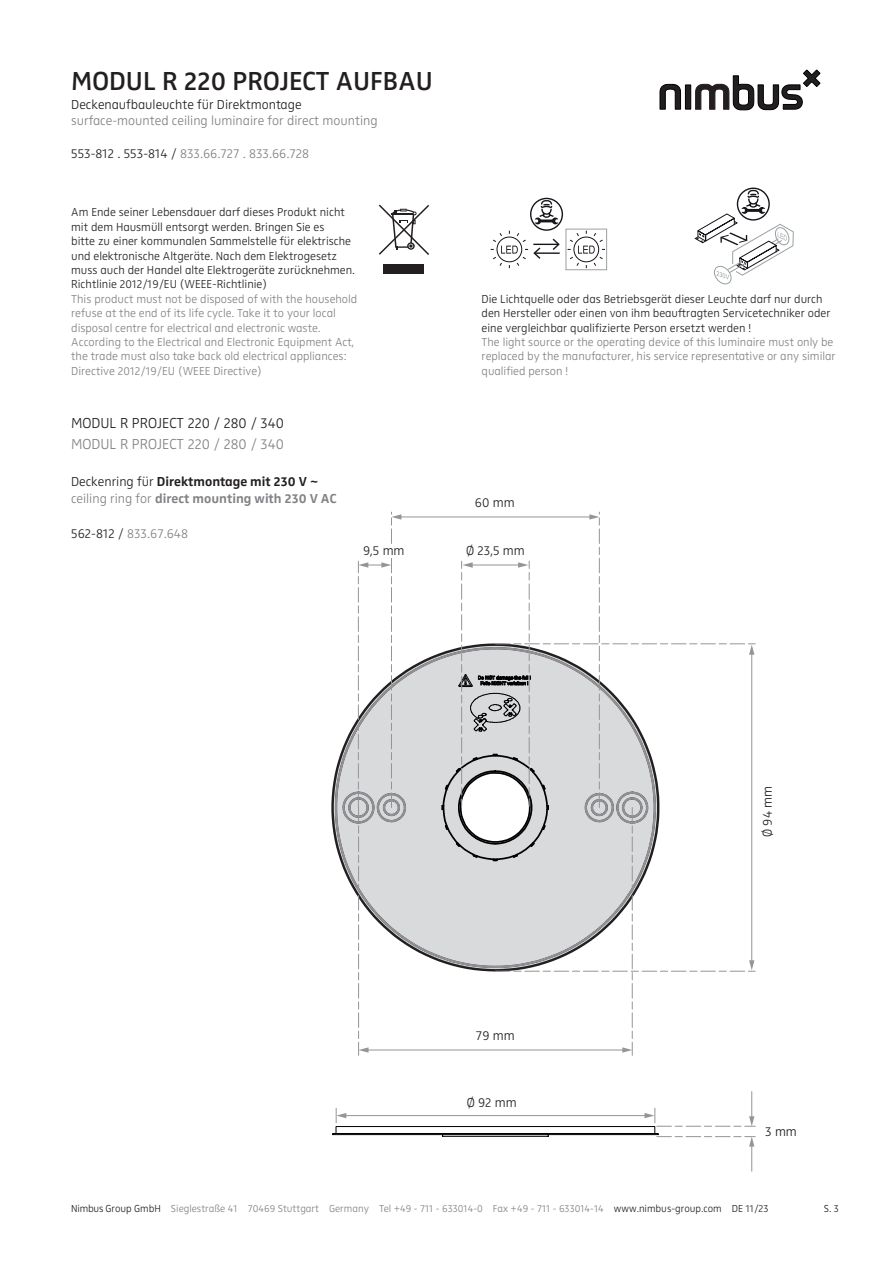
<style>
.page{position:relative;width:893px;height:1263px;background:#fff}
.page>*{position:absolute;margin:0;border:0;box-sizing:border-box;transform-origin:0 0}
.t1{font:27px "Zwo Semi Bold LF Plain Alt";color:#231f20}
.t2{font:15px "Zwo Light LF Plain Alt";color:#231f20}
.t3{font:15px "Zwo Light LF Plain Alt";color:#808285}
.t4{font:13.5px "Zwo Light LF Plain Alt";color:#808285}
.t5{font:13.5px/16.2px "Zwo Bold LF Plain Alt";color:#808285}
.t6{font:13.5px "Zwo Light LF Plain Alt";color:#231f20}
.t7{font:12px/14.4px "Zwo Light LF Plain Alt";color:#231f20}
.t8{font:12px/14.4px "Zwo Light LF Plain Alt";color:#808285}
.t9{font:10.5px "Zwo Light LF Plain Alt";color:#808285}
.t10{font:10.5px "Zwo Light LF Plain Alt";color:#231f20}
.s1{color:#231f20}
.s2{font-family:"Zwo Light LF Plain Alt";color:#231f20}
.s3{font-family:"Zwo Light LF Plain Alt"}
</style>
<div class="page">
<svg style="left:660px;top:70px;width:160px;height:40px"></svg>
<svg style="left:531px;top:198px;width:31px;height:32px"></svg>
<div style="left:530px;top:198px;width:33px;height:33px;border:1px solid #17141a;border-radius:50%"></div>
<svg style="left:535px;top:199px;width:23px;height:25px"></svg>
<div style="left:565px;top:229px;width:42px;height:41px;border:1px solid #9aa0a3"></div>
<svg style="left:567px;top:230px;width:39px;height:39px"></svg>
<svg style="left:490px;top:230px;width:70px;height:39px"></svg>
<div style="left:384px;top:265px;width:40px;height:9px;background:#231f20"></div>
<svg style="left:379px;top:205px;width:50px;height:50px"></svg>
<div style="left:737px;top:188px;width:33px;height:33px;border:1px solid #17141a;border-radius:50%"></div>
<svg style="left:694px;top:189px;width:100px;height:96px"></svg>
<svg style="left:331px;top:646px;width:110px;height:317px"></svg>
<hr style="left:400px;top:516px;width:191px;height:1px;background:#939598">
<hr style="left:367px;top:1049px;width:257px;height:1px;background:#939598">
<svg style="left:358px;top:512px;width:43px;height:543px"></svg>
<svg style="left:332px;top:1091px;width:423px;height:80px"></svg>
<svg style="left:441px;top:512px;width:314px;height:543px"></svg>
<div style="left:363px;top:545px;width:44px;height:13px;background:#fff"></div>
<h1 class="t1" style="left:71px;top:65px;width:363px">MODUL R 220 PROJECT AUFBAU</h1>
<p class="t6" style="left:71px;top:97px;width:232px">Deckenaufbauleuchte für Direktmontage</p>
<p class="t4" style="left:71px;top:113px;width:308px">surface-mounted ceiling luminaire for direct mounting</p>
<p class="t4" style="left:71px;top:145px;width:239px"><span class="s1">553-812 . 553-814 /</span> 833.66.727 . 833.66.728</p>
<p class="t7" style="left:71px;top:205px;width:285px">Am Ende seiner Lebensdauer darf dieses Produkt nicht mit dem Hausmüll entsorgt werden. Bringen Sie es<br>bitte zu einer kommunalen Sammelstelle für elektrische und elektronische Altgeräte. Nach dem Elektrogesetz muss auch der Handel alte Elektrogeräte zurücknehmen.<br>Richtlinie 2012/19/EU (WEEE-Richtlinie)</p>
<p class="t8" style="left:71px;top:292px;width:288px">This product must not be disposed of with the household refuse at the end of its life cycle. Take it to your local disposal centre for electrical and electronic waste.<br>According to the Electrical and Electronic Equipment Act, the trade must also take back old electrical appliances:<br>Directive 2012/19/EU (WEEE Directive)</p>
<p class="t7" style="left:482px;top:291px;width:350px">Die Lichtquelle oder das Betriebsgerät dieser Leuchte darf nur durch den Hersteller oder einen von ihm beauftragten Servicetechniker oder eine vergleichbar qualifizierte Person ersetzt werden !</p>
<p class="t8" style="left:482px;top:335px;width:356px">The light source or the operating device of this luminaire must only be replaced by the manufacturer, his service representative or any similar qualified person !</p>
<p class="t2" style="left:71px;top:414px;width:215px">MODUL R PROJECT 220 / 280 / 340</p>
<p class="t3" style="left:71px;top:435px;width:215px">MODUL R PROJECT 220 / 280 / 340</p>
<p class="t5" style="left:71px;top:474px;width:267px"><span class="s2">Deckenring für</span> <span class="s1">Direktmontage mit 230 V ~ </span><span class="s3">ceiling ring for</span> direct mounting with 230 V AC</p>
<p class="t4" style="left:71px;top:526px;width:118px"><span class="s1">562-812 /</span> 833.67.648</p>
<p class="t6" style="left:363px;top:542px;width:43px">9,5 mm</p>
<p class="t6" style="left:475px;top:495px;width:41px">60 mm</p>
<p class="t6" style="left:466px;top:542px;width:60px">Ø 23,5 mm</p>
<p class="t6" style="left:476px;top:1028px;width:40px">79 mm</p>
<p class="t6" style="left:467px;top:1094px;width:51px">Ø 92 mm</p>
<p class="t6" style="left:759px;top:837px;width:52px;rotate:-90deg">Ø 94 mm</p>
<p class="t6" style="left:765px;top:1123px;width:33px">3 mm</p>
<p class="t9" style="left:71px;top:1203px;width:699px"><span class="s1">Nimbus Group GmbH</span> Sieglestraße 41 70469 Stuttgart Germany Tel +49 - 711 - 633014-0 Fax +49 - 711 - 633014-14 <span class="s1">www.nimbus-group.com DE 11/23</span></p>
<p class="t10" style="left:824px;top:1203px;width:17px">S. 3</p>
</div>
